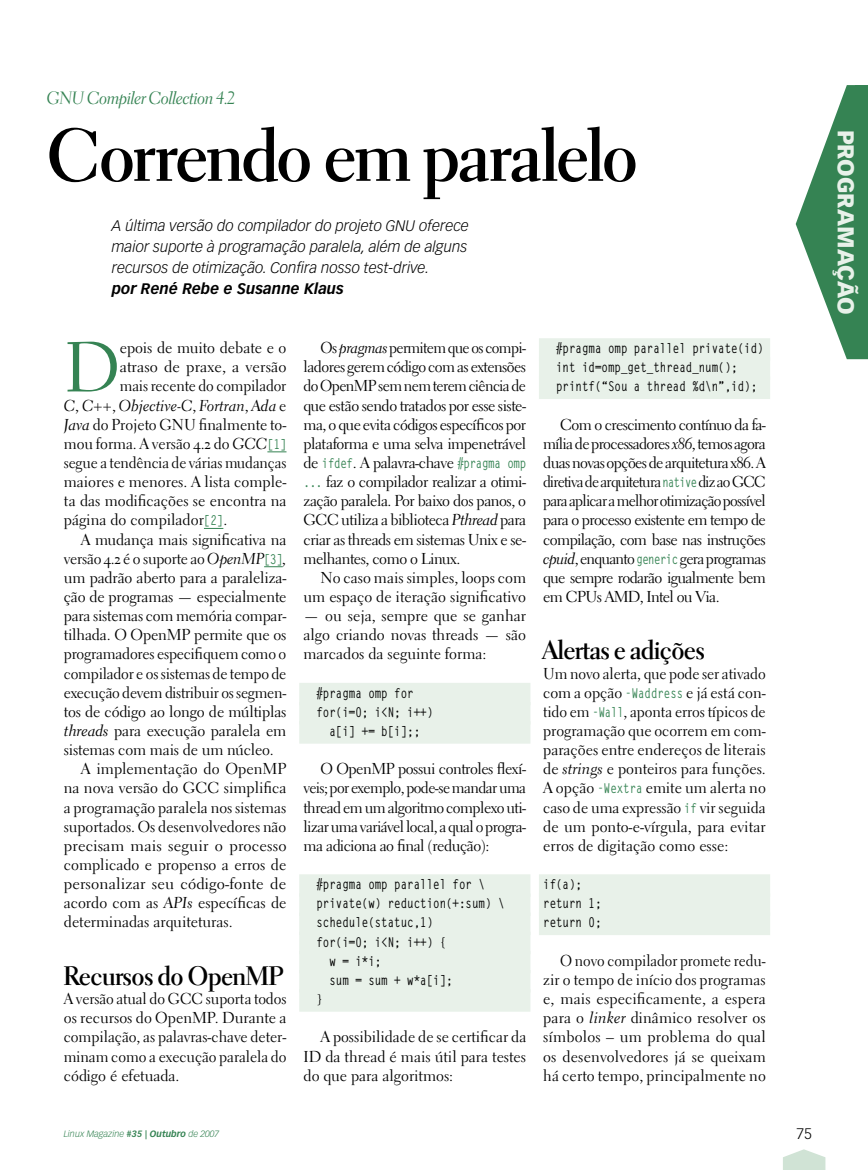
<style>
.page{position:relative;width:868px;height:1170px;background:#fff}
.page>*{position:absolute;margin:0;border:0;box-sizing:border-box;transform-origin:0 0}
.t1{font:75px "Electra LT Std Bold Display";letter-spacing:-.015em;color:#000}
.t2{font:70.2px "Electra LT Std";color:#358353}
.t3{font:27px "Electra LT Std Bold Display";color:#000}
.t4{font:900 22.5px "Vectora LT Std";letter-spacing:-.005em;color:#e8f1e9}
.t5{font:18px "Electra LT Std Cursive Display";color:#358353}
.t6{font:15.75px/19.2px "Electra LT Std";letter-spacing:-.005em;color:#000;text-align:justify}
.t7{font:15.75px/19.2px "Electra LT Std";letter-spacing:-.005em;color:#000;text-align:justify;scale:.96 1}
.t8{font:15.75px "Electra LT Std Cursive";letter-spacing:-.005em;color:#000}
.t9{font:15.75px "Electra LT Std";letter-spacing:-.005em;color:#000;scale:1.04 1}
.t10{font:italic 300 15px/21px "Vectora LT Std";color:#000;text-align:justify}
.t11{font:italic 700 15px "Vectora LT Std";color:#000}
.t12{font:300 15px "Vectora LT Std";color:#000}
.t13{font:700 13.5px/19.2px "Letter Gothic Std";color:#000;scale:.8 1}
.t14{font:italic 300 9px "Vectora LT Std";color:#358353}
.s1{font-family:"Electra LT Std"}
.s2{font-family:"Electra LT Std Cursive"}
.s3{font-family:"Letter Gothic Std";font-weight:700;font-size:13.5px;color:#358353}
.s4{font-weight:700}
</style>
<div class="page">
<svg style="left:783px;top:1149px;width:42px;height:20px"></svg>
<svg style="left:795px;top:85px;width:72px;height:274px"></svg>
<svg style="left:267px;top:451px;width:19px;height:1px"></svg>
<svg style="left:204px;top:528px;width:19px;height:1px"></svg>
<svg style="left:264px;top:566px;width:18px;height:1px"></svg>
<div style="left:299px;top:682px;width:231px;height:23px;background:#e8f1e9"></div>
<div style="left:299px;top:702px;width:231px;height:22px;background:#e8f1e9"></div>
<div style="left:299px;top:721px;width:231px;height:22px;background:#e8f1e9"></div>
<div style="left:299px;top:874px;width:231px;height:22px;background:#e8f1e9"></div>
<div style="left:299px;top:893px;width:231px;height:22px;background:#e8f1e9"></div>
<div style="left:299px;top:912px;width:231px;height:23px;background:#e8f1e9"></div>
<div style="left:299px;top:931px;width:231px;height:23px;background:#e8f1e9"></div>
<div style="left:299px;top:950px;width:231px;height:23px;background:#e8f1e9"></div>
<div style="left:299px;top:969px;width:231px;height:23px;background:#e8f1e9"></div>
<div style="left:299px;top:989px;width:231px;height:22px;background:#e8f1e9"></div>
<div style="left:539px;top:338px;width:231px;height:23px;background:#e8f1e9"></div>
<div style="left:539px;top:357px;width:231px;height:23px;background:#e8f1e9"></div>
<div style="left:539px;top:376px;width:231px;height:23px;background:#e8f1e9"></div>
<div style="left:539px;top:874px;width:231px;height:22px;background:#e8f1e9"></div>
<div style="left:539px;top:893px;width:231px;height:22px;background:#e8f1e9"></div>
<div style="left:539px;top:912px;width:231px;height:23px;background:#e8f1e9"></div>
<p class="t5" style="left:47px;top:88px;width:190px">GNU Compiler Collection 4.2</p>
<h1 class="t1" style="left:47px;top:111px;width:592px">Correndo em paralelo</h1>
<p class="t10" style="left:112px;top:215px;width:359px">A última versão do compilador do projeto GNU oferece maior suporte à programação paralela, além de alguns recursos de otimização. Confira nosso test-drive.</p>
<p class="t11" style="left:112px;top:279px;width:233px">por René Rebe e Susanne Klaus</p>
<h2 class="t2" style="left:64px;top:324px;width:57px">D</h2>
<p class="t6" style="left:120px;top:338px;width:168px">epois de muito debate e o atraso de praxe, a versão mais recente do compilador</p>
<p class="t8" style="left:64px;top:395px;width:224px">C<span class="s1">,</span> C++<span class="s1">,</span> Objective-C<span class="s1">,</span> Fortran<span class="s1">,</span> Ada <span class="s1">e</span></p>
<p class="t6" style="left:64px;top:414px;width:224px"><span class="s2">Java</span> do Projeto GNU finalmente to&shy;mou forma. A versão 4.2 do <span class="s2">GCC</span><span class="s3">[1] </span>segue a tendência de várias mudanças maiores e menores. A lista comple&shy;ta das modificações se encontra na página do compilador<span class="s3">[2]</span>.</p>
<p class="t6" style="left:81px;top:529px;width:207px">A mudança mais significativa na</p>
<p class="t6" style="left:64px;top:548px;width:224px">versão 4.2 é o suporte ao <span class="s2">OpenMP</span><span class="s3">[3]</span><span class="s2">,</span></p>
<p class="t6" style="left:64px;top:568px;width:224px">um padrão aberto para a paraleliza-</p>
<p class="t6" style="left:64px;top:587px;width:224px">ção de programas — especialmente</p>
<p class="t6" style="left:64px;top:606px;width:224px">para sistemas com memória compar-</p>
<p class="t6" style="left:64px;top:625px;width:224px">tilhada. O OpenMP permite que os</p>
<p class="t6" style="left:64px;top:644px;width:224px">programadores especifiquem como o</p>
<p class="t6" style="left:64px;top:663px;width:224px">compilador e os sistemas de tempo de</p>
<p class="t6" style="left:64px;top:682px;width:224px">execução devem distribuir os segmen-</p>
<p class="t6" style="left:64px;top:702px;width:224px">tos de código ao longo de múltiplas</p>
<p class="t6" style="left:64px;top:721px;width:224px"><span class="s2">threads</span> para execução paralela em</p>
<p class="t6" style="left:64px;top:740px;width:211px">sistemas com mais de um núcleo.</p>
<p class="t6" style="left:81px;top:759px;width:207px">A implementação do OpenMP</p>
<p class="t6" style="left:64px;top:778px;width:224px">na nova versão do GCC simplifica</p>
<p class="t6" style="left:64px;top:797px;width:224px">a programação paralela nos sistemas</p>
<p class="t6" style="left:64px;top:816px;width:224px">suportados. Os desenvolvedores não</p>
<p class="t9" style="left:64px;top:835px;width:216px">precisam mais seguir o processo</p>
<p class="t6" style="left:64px;top:855px;width:224px">complicado e propenso a erros de</p>
<p class="t6" style="left:64px;top:874px;width:224px">personalizar seu código-fonte de</p>
<p class="t6" style="left:64px;top:893px;width:224px">acordo com as <span class="s2">APIs</span> específicas de</p>
<p class="t6" style="left:64px;top:912px;width:170px">determinadas arquiteturas.</p>
<h3 class="t3" style="left:64px;top:959px;width:221px">Recursos do OpenMP</h3>
<p class="t6" style="left:64px;top:989px;width:224px">A versão atual do GCC suporta todos os recursos do OpenMP. Durante a compilação, as palavras-chave deter&shy;minam como a execução paralela do código é efetuada.</p>
<p class="t6" style="left:303px;top:338px;width:224px;text-indent:17px">Os <span class="s2">pragmas</span> permitem que os compi&shy;ladores gerem código com as extensões do OpenMP sem nem terem ciência de que estão sendo tratados por esse siste&shy;ma, o que evita códigos específicos por plataforma e uma selva impenetrável de <span class="s3">ifdef</span>. A palavra-chave <span class="s3">#pragma omp ...</span> faz o compilador realizar a otimi&shy;zação paralela. Por baixo dos panos, o GCC utiliza a biblioteca <span class="s2">Pthread</span> para criar as threads em sistemas Unix e se&shy;melhantes, como o Linux.</p>
<p class="t6" style="left:303px;top:568px;width:224px;text-align:right">No caso mais simples, loops com um espaço de iteração significativo</p>
<p class="t6" style="left:303px;top:606px;width:224px">— ou seja, sempre que se ganhar algo criando novas threads — são marcados da seguinte forma:</p>
<p class="t13" style="left:316px;top:683px;width:123px">#pragma omp for</p>
<p class="t13" style="left:316px;top:702px;width:147px">for(i=0; i&lt;N; i++)</p>
<p class="t13" style="left:329px;top:721px;width:115px">a[i] += b[i];;</p>
<p class="t6" style="left:303px;top:759px;width:224px;text-indent:17px">O OpenMP possui controles flexí&shy;veis; por exemplo, pode-se mandar uma thread em um algoritmo complexo uti&shy;lizar uma variável local, a qual o progra&shy;ma adiciona ao final (redução):</p>
<p class="t13" style="left:316px;top:874px;width:212px">#pragma omp parallel for \</p>
<p class="t13" style="left:316px;top:894px;width:236px">private(w) reduction(+:sum) \</p>
<p class="t13" style="left:316px;top:913px;width:147px">schedule(statuc,1)</p>
<p class="t13" style="left:316px;top:932px;width:164px">for(i=0; i&lt;N; i++) {</p>
<p class="t13" style="left:329px;top:951px;width:66px">w = i*i;</p>
<p class="t13" style="left:329px;top:970px;width:155px">sum = sum + w*a[i];</p>
<p class="t13" style="left:316px;top:989px;width:10px">}</p>
<p class="t6" style="left:303px;top:1027px;width:224px;text-indent:17px">A possibilidade de se certificar da ID da thread é mais útil para testes do que para algoritmos:</p>
<p class="t13" style="left:556px;top:339px;width:261px">#pragma omp parallel private(id) int id=omp_get_thread_num(); printf(“Sou a thread %d\n”,id);</p>
<p class="t6" style="left:543px;top:414px;width:224px;text-indent:17px">Com o crescimento contínuo da fa&shy;mília de processadores <span class="s2">x86</span>, temos agora duas novas opções de arquitetura x86. A diretiva de arquitetura <span class="s3">native</span> diz ao GCC para aplicar a melhor otimização possível para o processo existente em tempo de compilação, com base nas instruções <span class="s2">cpuid</span>, enquanto <span class="s3">generic</span> gera programas que sempre rodarão igualmente bem em CPUs AMD, Intel ou Via.</p>
<h3 class="t3" style="left:543px;top:634px;width:163px">Alertas e adições</h3>
<p class="t6" style="left:543px;top:663px;width:224px">Um novo alerta, que pode ser ativado com a opção <span class="s3">-Waddress</span> e já está con&shy;tido em <span class="s3">-Wall</span>, aponta erros típicos de programação que ocorrem em com&shy;parações entre endereços de literais de <span class="s2">strings</span> e ponteiros para funções.<br>A opção <span class="s3">-Wextra</span> emite um alerta no caso de uma expressão <span class="s3">if</span> vir seguida de um ponto-e-vírgula, para evitar erros de digitação como esse:</p>
<p class="t13" style="left:543px;top:874px;width:74px">if(a); return 1; return 0;</p>
<p class="t7" style="left:543px;top:950px;width:233px;text-indent:17px">O novo compilador promete redu&shy;zir o tempo de início dos programas e, mais especificamente, a espera para o <span class="s2">linker</span> dinâmico resolver os símbolos – um problema do qual os desenvolvedores já se queixam há certo tempo, principalmente no</p>
<p class="t14" style="left:64px;top:1127px;width:157px">Linux Magazine <span class="s4">#35 | Outubro</span> de 2007</p>
<p class="t12" style="left:796px;top:1124px;width:17px">75</p>
<h3 class="t4" style="left:859px;top:129px;width:187px;rotate:90deg">PROGRAMAÇÃO</h3>
</div>
